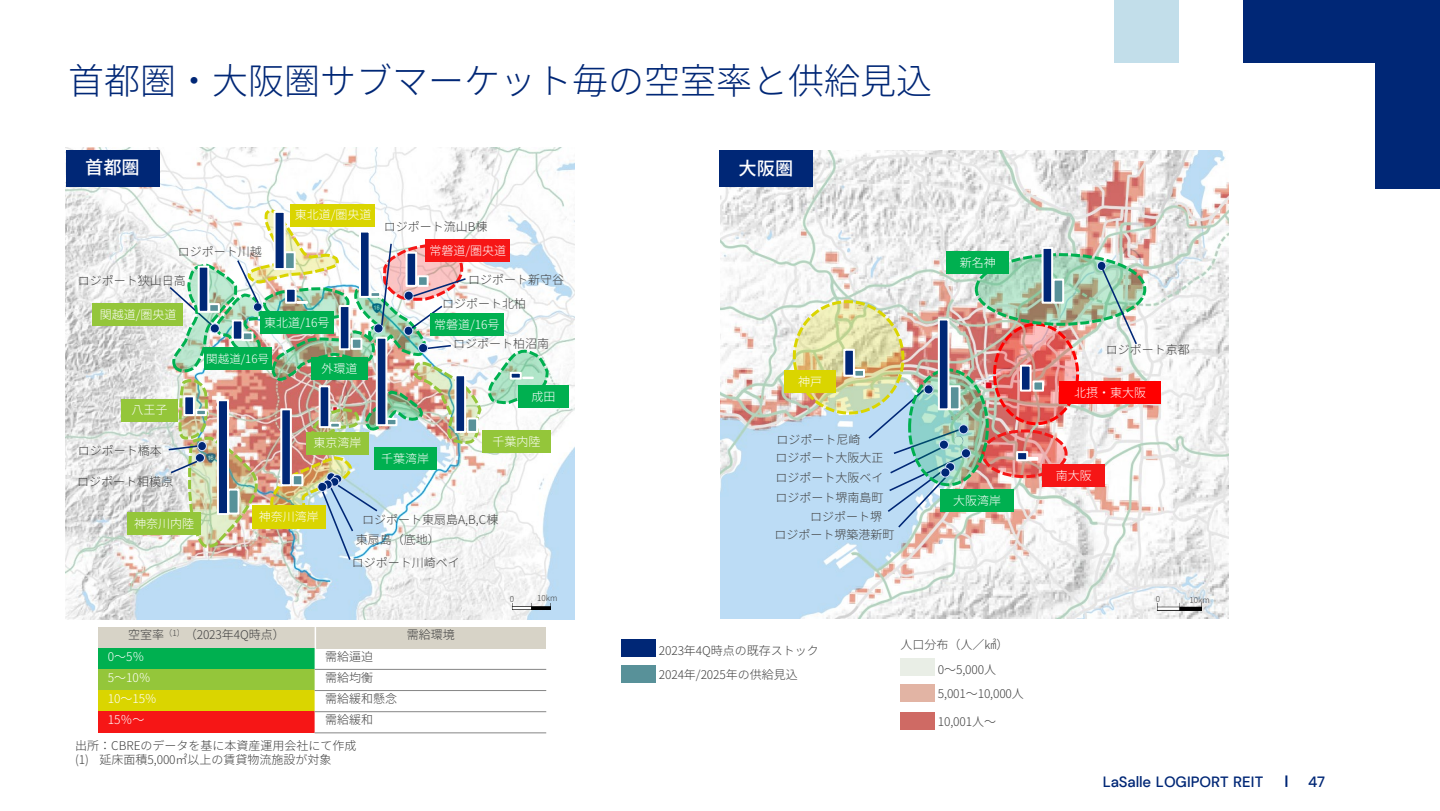
<style>
.page{position:relative;width:1440px;height:811px;background:#fff}
.page>*{position:absolute;margin:0;border:0;box-sizing:border-box;transform-origin:0 0}
.t1{font:300 36px "Noto Sans JP";color:#002776}
.t2{font:500 18.2px "Noto Sans JP";color:#fff}
.t3{font:500 14.8px "DM Sans";letter-spacing:-.005em;color:#002776}
.t4{font:300 12px "Noto Sans JP";color:#404040}
.t5{font:300 12px "Noto Sans JP";color:#fff}
.t6{font:300 11.6px "Noto Sans JP";letter-spacing:.005em;color:#fff}
.t7{font:300 8.2px "Noto Sans JP";letter-spacing:-.005em;color:#404040}
</style>
<div class="page">
<svg style="left:1285px;top:775px;width:2px;height:11px"></svg>
<div style="left:1376px;top:0;width:64px;height:188px;background:#002776"></div>
<div style="left:1243px;top:0;width:197px;height:62px;background:#002776"></div>
<div style="left:1114px;top:0;width:64px;height:62px;background:#c2deea"></div>
<img style="left:720px;top:150px;width:509px;height:468px">
<img style="left:65px;top:148px;width:509px;height:470px">
<div style="left:98px;top:626px;width:217px;height:22px;background:#d7d3c7"></div>
<div style="left:315px;top:626px;width:231px;height:22px;background:#d7d3c7"></div>
<div style="left:98px;top:648px;width:217px;height:21px;background:#00b050"></div>
<div style="left:98px;top:669px;width:217px;height:21px;background:#94c63a"></div>
<div style="left:98px;top:690px;width:217px;height:21px;background:#dad500"></div>
<div style="left:98px;top:711px;width:217px;height:21px;background:#f61616"></div>
<hr style="left:315px;top:626px;width:1px;height:107px;background:#fff">
<hr style="left:315px;top:668px;width:231px;height:1px;background:#868686">
<hr style="left:315px;top:689px;width:231px;height:1px;background:#868686">
<hr style="left:315px;top:711px;width:231px;height:1px;background:#868686">
<hr style="left:315px;top:732px;width:231px;height:1px;background:#868686">
<div style="left:621px;top:639px;width:35px;height:17px;background:#002776"></div>
<div style="left:621px;top:665px;width:35px;height:17px;background:#589199"></div>
<img style="left:512px;top:603px;width:39px;height:6px">
<div style="left:518px;top:385px;width:51px;height:23px;background:#00b050"></div>
<div style="left:482px;top:430px;width:69px;height:22px;background:#94c63a"></div>
<div style="left:127px;top:512px;width:74px;height:22px;background:#94c63a"></div>
<div style="left:290px;top:204px;width:85px;height:22px;background:#dad500"></div>
<div style="left:66px;top:150px;width:93px;height:36px;background:#002776"></div>
<div style="left:940px;top:489px;width:74px;height:23px;background:#00b050"></div>
<div style="left:1043px;top:464px;width:62px;height:23px;background:#f61616"></div>
<div style="left:947px;top:251px;width:62px;height:22px;background:#00b050"></div>
<img style="left:1158px;top:603px;width:44px;height:7px">
<div style="left:1059px;top:381px;width:102px;height:22px;background:#f00"></div>
<div style="left:720px;top:150px;width:93px;height:36px;background:#002776"></div>
<div style="left:995px;top:324px;width:83px;height:99px;background:#f00;border-radius:50%;opacity:.25"></div>
<div style="left:993px;top:322px;width:86px;height:103px;border:3px dashed #f00;border-radius:50%"></div>
<div style="left:976px;top:254px;width:169px;height:70px;background:#00b050;border-radius:50%;opacity:.25"></div>
<div style="left:975px;top:253px;width:171px;height:73px;border:3px dashed #00b050;border-radius:50%"></div>
<div style="left:1097px;top:261px;width:9px;height:9px;background:#002776;border-radius:50%"></div>
<div style="left:1097px;top:261px;width:9px;height:10px;border:1px solid #d8e5ff;border-radius:50%"></div>
<div style="left:1042px;top:247px;width:11px;height:56px;background:#002776;border:2px solid #fff"></div>
<div style="left:1053px;top:278px;width:11px;height:25px;background:#589199;border:2px solid #fff"></div>
<div style="left:983px;top:431px;width:83px;height:45px;background:#f61616;border-radius:50%;opacity:.25"></div>
<div style="left:982px;top:429px;width:86px;height:49px;border:3px dashed #f61616;border-radius:50%"></div>
<div style="left:1016px;top:451px;width:12px;height:10px;background:#002776;border:2px solid #fff"></div>
<div style="left:784px;top:370px;width:52px;height:22px;background:#dad500"></div>
<div style="left:1020px;top:364px;width:12px;height:27px;background:#002776;border:2px solid #fff"></div>
<div style="left:1032px;top:380px;width:12px;height:11px;background:#589199;border:2px solid #fff"></div>
<div style="left:1027px;top:456px;width:11px;height:4px;border:2px solid #fff"></div>
<div style="left:121px;top:398px;width:57px;height:23px;background:#94c63a"></div>
<div style="left:93px;top:303px;width:90px;height:22px;background:#94c63a"></div>
<div style="left:900px;top:658px;width:35px;height:17px;background:#e9eee6"></div>
<div style="left:900px;top:684px;width:35px;height:17px;background:#e2b4a4"></div>
<div style="left:900px;top:712px;width:35px;height:17px;background:#cf6a64"></div>
<svg style="left:1100px;top:265px;width:38px;height:81px"></svg>
<img style="left:788px;top:292px;width:178px;height:237px">
<div style="left:910px;top:370px;width:77px;height:114px;background:#00b050;border-radius:50%;opacity:.25"></div>
<div style="left:908px;top:368px;width:81px;height:118px;border:3px dashed #00b050;border-radius:50%"></div>
<div style="left:950px;top:386px;width:10px;height:23px;background:#589199"></div>
<div style="left:949px;top:385px;width:12px;height:25px;border:2px solid #fff"></div>
<div style="left:961px;top:448px;width:10px;height:9px;background:#002776;border-radius:50%"></div>
<div style="left:961px;top:448px;width:10px;height:10px;border:1px solid #d8e5ff;border-radius:50%"></div>
<div style="left:924px;top:384px;width:9px;height:10px;background:#002776;border-radius:50%"></div>
<div style="left:924px;top:384px;width:10px;height:10px;border:1px solid #d8e5ff;border-radius:50%"></div>
<div style="left:939px;top:440px;width:9px;height:9px;background:#002776;border-radius:50%"></div>
<div style="left:939px;top:439px;width:10px;height:10px;border:1px solid #d8e5ff;border-radius:50%"></div>
<div style="left:959px;top:424px;width:9px;height:9px;background:#002776;border-radius:50%"></div>
<div style="left:959px;top:424px;width:10px;height:10px;border:1px solid #d8e5ff;border-radius:50%"></div>
<div style="left:946px;top:462px;width:9px;height:9px;background:#002776;border-radius:50%"></div>
<div style="left:945px;top:462px;width:10px;height:9px;border:1px solid #d8e5ff;border-radius:50%"></div>
<div style="left:941px;top:468px;width:9px;height:9px;background:#002776;border-radius:50%"></div>
<div style="left:940px;top:467px;width:10px;height:10px;border:1px solid #d8e5ff;border-radius:50%"></div>
<img style="left:167px;top:207px;width:383px;height:354px">
<div style="left:938px;top:318px;width:11px;height:92px;background:#002776;border:2px solid #fff"></div>
<p class="t1" style="left:68px;top:60px;width:865px">首都圏・大阪圏サブマーケット毎の空室率と供給見込</p>
<p class="t2" style="left:85px;top:157px;width:56px">首都圏</p>
<p class="t4" style="left:178px;top:245px;width:85px">ロジポート川越</p>
<p class="t4" style="left:78px;top:273px;width:109px">ロジポート狭山日高</p>
<p class="t5" style="left:295px;top:208px;width:78px">東北道/圏央道</p>
<p class="t5" style="left:100px;top:307px;width:78px">関越道/圏央道</p>
<p class="t5" style="left:132px;top:403px;width:37px">八王子</p>
<p class="t4" style="left:78px;top:444px;width:85px">ロジポート橋本</p>
<p class="t4" style="left:77px;top:474px;width:97px">ロジポート相模原</p>
<p class="t5" style="left:264px;top:315px;width:67px">東北道/16号</p>
<p class="t6" style="left:206px;top:351px;width:64px">関越道/16号</p>
<p class="t5" style="left:322px;top:361px;width:37px">外環道</p>
<p class="t5" style="left:313px;top:436px;width:49px">東京湾岸</p>
<p class="t4" style="left:384px;top:219px;width:105px">ロジポート流山B棟</p>
<p class="t5" style="left:430px;top:243px;width:78px">常磐道/圏央道</p>
<p class="t4" style="left:468px;top:273px;width:97px">ロジポート新守谷</p>
<p class="t4" style="left:442px;top:297px;width:85px">ロジポート北柏</p>
<p class="t4" style="left:453px;top:337px;width:97px">ロジポート柏沼南</p>
<p class="t5" style="left:434px;top:317px;width:67px">常磐道/16号</p>
<p class="t5" style="left:381px;top:451px;width:49px">千葉湾岸</p>
<p class="t5" style="left:531px;top:389px;width:25px">成田</p>
<p class="t5" style="left:493px;top:434px;width:49px">千葉内陸</p>
<p class="t5" style="left:134px;top:516px;width:61px">神奈川内陸</p>
<p class="t5" style="left:259px;top:510px;width:61px">神奈川湾岸</p>
<p class="t4" style="left:362px;top:512px;width:138px">ロジポート東扇島A,B,C棟</p>
<p class="t4" style="left:356px;top:532px;width:85px">東扇島（底地）</p>
<p class="t4" style="left:352px;top:555px;width:109px">ロジポート川崎ベイ</p>
<p class="t4" style="left:128px;top:628px;width:158px">空室率<sup>（1）</sup>（2023年4Q時点）</p>
<p class="t4" style="left:407px;top:628px;width:49px">需給環境</p>
<p class="t5" style="left:108px;top:649px;width:38px">0～5％</p>
<p class="t4" style="left:325px;top:649px;width:49px">需給逼迫</p>
<p class="t5" style="left:108px;top:670px;width:44px">5～10％</p>
<p class="t4" style="left:325px;top:670px;width:49px">需給均衡</p>
<p class="t5" style="left:108px;top:691px;width:50px">10～15％</p>
<p class="t4" style="left:325px;top:691px;width:73px">需給緩和懸念</p>
<p class="t5" style="left:108px;top:712px;width:38px">15％～</p>
<p class="t4" style="left:325px;top:712px;width:49px">需給緩和</p>
<p class="t4" style="left:75px;top:738px;width:283px">出所：CBREのデータを基に本資産運用会社にて作成</p>
<p class="t4" style="left:75px;top:752px;width:258px">(1) 延床面積5,000㎡以上の賃貸物流施設が対象</p>
<p class="t7" style="left:510px;top:593px;width:6px">0</p>
<p class="t7" style="left:537px;top:593px;width:22px">10km</p>
<p class="t2" style="left:739px;top:158px;width:56px">大阪圏</p>
<p class="t5" style="left:798px;top:374px;width:25px">神戸</p>
<p class="t4" style="left:777px;top:433px;width:85px">ロジポート尼崎</p>
<p class="t4" style="left:776px;top:450px;width:109px">ロジポート大阪大正</p>
<p class="t4" style="left:776px;top:470px;width:109px">ロジポート大阪ベイ</p>
<p class="t4" style="left:776px;top:490px;width:109px">ロジポート堺南島町</p>
<p class="t4" style="left:810px;top:509px;width:73px">ロジポート堺</p>
<p class="t4" style="left:775px;top:527px;width:121px">ロジポート堺築港新町</p>
<p class="t5" style="left:960px;top:255px;width:37px">新名神</p>
<p class="t5" style="left:953px;top:494px;width:49px">大阪湾岸</p>
<p class="t4" style="left:659px;top:643px;width:161px">2023年4Q時点の既存ストック</p>
<p class="t4" style="left:659px;top:668px;width:140px">2024年/2025年の供給見込</p>
<p class="t4" style="left:900px;top:637px;width:110px">人口分布（人／㎢）</p>
<p class="t4" style="left:938px;top:662px;width:60px">0～5,000人</p>
<p class="t4" style="left:938px;top:687px;width:87px">5,001～10,000人</p>
<p class="t4" style="left:938px;top:714px;width:60px">10,001人～</p>
<p class="t4" style="left:1106px;top:343px;width:85px">ロジポート京都</p>
<p class="t5" style="left:1074px;top:385px;width:73px">北摂・東大阪</p>
<p class="t5" style="left:1056px;top:468px;width:37px">南大阪</p>
<p class="t7" style="left:1156px;top:594px;width:6px">0</p>
<p class="t7" style="left:1189px;top:595px;width:22px">10km</p>
<p class="t3" style="left:1103px;top:772px;width:162px">LaSalle LOGIPORT REIT</p>
<p class="t3" style="left:1308px;top:772px;width:19px">47</p>
</div>
